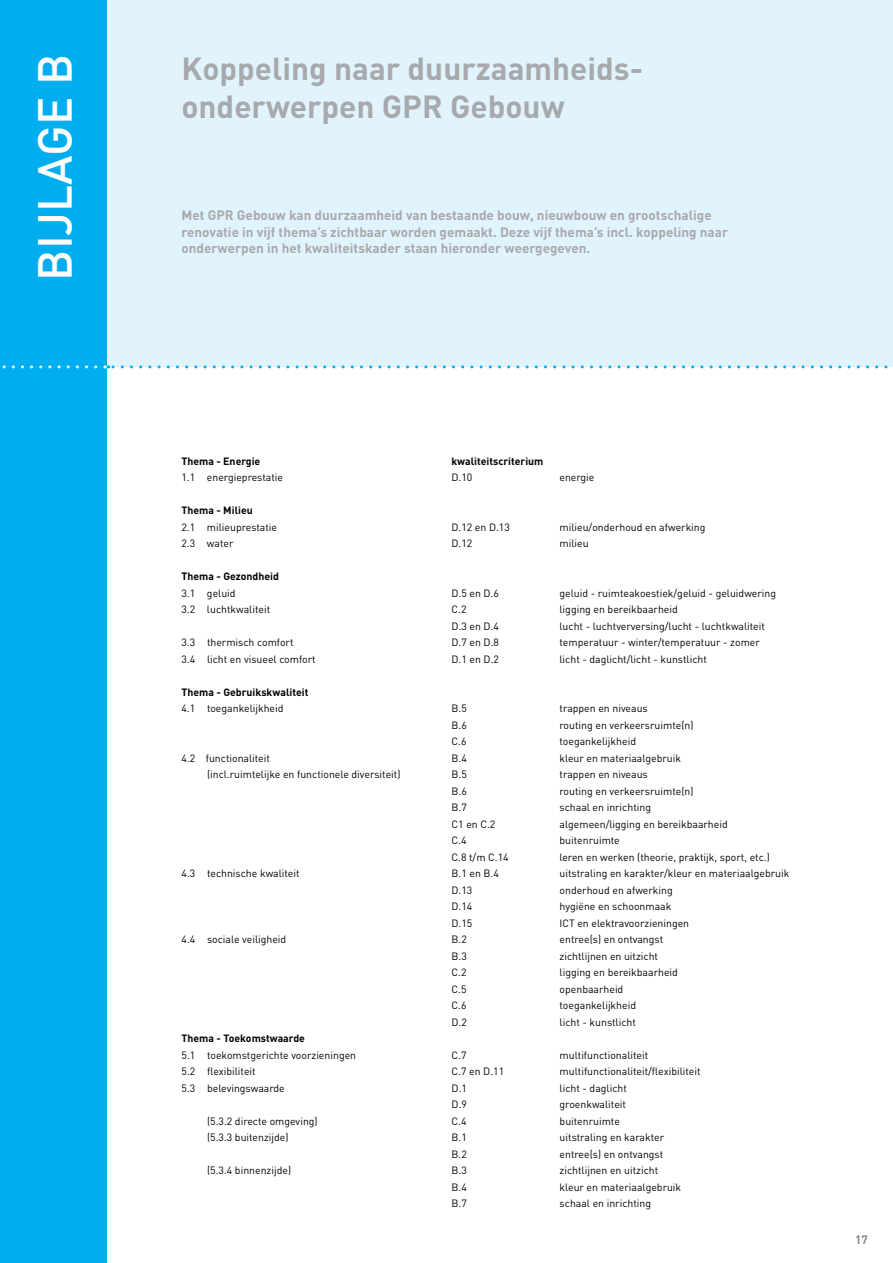
<style>
.page{position:relative;width:893px;height:1263px;background:#fff}
.page>*{position:absolute;margin:0;border:0;box-sizing:border-box;transform-origin:0 0}
.t1{font:500 47.1px "DIN";color:#fff}
.t2{font:700 31.5px/37.8px "DIN";color:#a7a9ac}
.t3{font:700 13.5px/16.5px "DIN";color:#a7a9ac}
.t4{font:500 12px "DIN";color:#717073}
.t5{font:10.5px "DIN";color:#000}
.t6{font:700 10.5px "DIN";color:#000}
</style>
<div class="page">
<div style="left:106px;top:0;width:787px;height:367px;background:#e1f4fd"></div>
<div style="left:0;top:0;width:106px;height:1263px;background:#00aeef"></div>
<svg style="left:2px;top:365px;width:94px;height:3px"></svg>
<svg style="left:105px;top:365px;width:783px;height:3px"></svg>
<h1 class="t1" style="left:25px;top:281px;width:228px;rotate:-90deg">BIJLAGE B</h1>
<h2 class="t2" style="left:181px;top:49px;width:463px">Koppeling naar duurzaamheids&shy;onderwerpen GPR Gebouw</h2>
<p class="t3" style="left:181px;top:206px;width:548px">Met GPR Gebouw kan duurzaamheid van bestaande bouw, nieuwbouw en grootschalige renovatie in vijf thema’s zichtbaar worden gemaakt. Deze vijf thema’s incl. koppeling naar onderwerpen in het kwaliteitskader staan hieronder weergegeven.</p>
<p class="t6" style="left:181px;top:454px;width:80px">Thema - Energie</p>
<p class="t6" style="left:451px;top:454px;width:94px">kwaliteitscriterium</p>
<p class="t5" style="left:181px;top:471px;width:103px">1.1 energieprestatie</p>
<p class="t5" style="left:451px;top:471px;width:22px">D.10</p>
<p class="t5" style="left:559px;top:471px;width:37px">energie</p>
<p class="t6" style="left:181px;top:504px;width:73px">Thema - Milieu</p>
<p class="t5" style="left:181px;top:520px;width:97px">2.1 milieuprestatie</p>
<p class="t5" style="left:451px;top:520px;width:60px">D.12 en D.13</p>
<p class="t5" style="left:559px;top:520px;width:148px">milieu/onderhoud en afwerking</p>
<p class="t5" style="left:181px;top:537px;width:54px">2.3 water</p>
<p class="t5" style="left:451px;top:537px;width:22px">D.12</p>
<p class="t5" style="left:559px;top:537px;width:31px">milieu</p>
<p class="t6" style="left:181px;top:570px;width:99px">Thema - Gezondheid</p>
<p class="t5" style="left:181px;top:586px;width:56px">3.1 geluid</p>
<p class="t5" style="left:451px;top:586px;width:49px">D.5 en D.6</p>
<p class="t5" style="left:559px;top:586px;width:218px">geluid - ruimteakoestiek/geluid - geluidwering</p>
<p class="t5" style="left:181px;top:603px;width:90px">3.2 luchtkwaliteit</p>
<p class="t5" style="left:451px;top:603px;width:17px">C.2</p>
<p class="t5" style="left:559px;top:603px;width:120px">ligging en bereikbaarheid</p>
<p class="t5" style="left:451px;top:619px;width:49px">D.3 en D.4</p>
<p class="t5" style="left:559px;top:619px;width:207px">lucht - luchtverversing/lucht - luchtkwaliteit</p>
<p class="t5" style="left:181px;top:636px;width:113px">3.3 thermisch comfort</p>
<p class="t5" style="left:451px;top:636px;width:49px">D.7 en D.8</p>
<p class="t5" style="left:559px;top:636px;width:202px">temperatuur - winter/temperatuur - zomer</p>
<p class="t5" style="left:181px;top:652px;width:136px">3.4 licht en visueel comfort</p>
<p class="t5" style="left:451px;top:652px;width:49px">D.1 en D.2</p>
<p class="t5" style="left:559px;top:652px;width:149px">licht - daglicht/licht - kunstlicht</p>
<p class="t6" style="left:181px;top:685px;width:128px">Thema - Gebruikskwaliteit</p>
<p class="t5" style="left:181px;top:702px;width:104px">4.1 toegankelijkheid</p>
<p class="t5" style="left:451px;top:702px;width:17px">B.5</p>
<p class="t5" style="left:560px;top:702px;width:90px">trappen en niveaus</p>
<p class="t5" style="left:451px;top:718px;width:17px">B.6</p>
<p class="t5" style="left:560px;top:718px;width:135px">routing en verkeersruimte(n)</p>
<p class="t5" style="left:451px;top:735px;width:17px">C.6</p>
<p class="t5" style="left:560px;top:735px;width:78px">toegankelijkheid</p>
<p class="t5" style="left:182px;top:751px;width:90px">4.2 functionaliteit</p>
<p class="t5" style="left:451px;top:751px;width:17px">B.4</p>
<p class="t5" style="left:560px;top:751px;width:123px">kleur en materiaalgebruik</p>
<p class="t5" style="left:207px;top:768px;width:195px">(incl.ruimtelijke en functionele diversiteit)</p>
<p class="t5" style="left:452px;top:768px;width:17px">B.5</p>
<p class="t5" style="left:560px;top:768px;width:90px">trappen en niveaus</p>
<p class="t5" style="left:452px;top:784px;width:17px">B.6</p>
<p class="t5" style="left:560px;top:784px;width:135px">routing en verkeersruimte(n)</p>
<p class="t5" style="left:452px;top:801px;width:17px">B.7</p>
<p class="t5" style="left:560px;top:801px;width:93px">schaal en inrichting</p>
<p class="t5" style="left:452px;top:817px;width:45px">C1 en C.2</p>
<p class="t5" style="left:560px;top:817px;width:170px">algemeen/ligging en bereikbaarheid</p>
<p class="t5" style="left:452px;top:834px;width:17px">C.4</p>
<p class="t5" style="left:560px;top:834px;width:62px">buitenruimte</p>
<p class="t5" style="left:452px;top:850px;width:59px">C.8 t/m C.14</p>
<p class="t5" style="left:560px;top:850px;width:212px">leren en werken (theorie, praktijk, sport, etc.)</p>
<p class="t5" style="left:182px;top:867px;width:120px">4.3 technische kwaliteit</p>
<p class="t5" style="left:452px;top:867px;width:49px">B.1 en B.4</p>
<p class="t5" style="left:560px;top:867px;width:231px">uitstraling en karakter/kleur en materiaalgebruik</p>
<p class="t5" style="left:452px;top:883px;width:22px">D.13</p>
<p class="t5" style="left:560px;top:883px;width:115px">onderhoud en afwerking</p>
<p class="t5" style="left:452px;top:900px;width:22px">D.14</p>
<p class="t5" style="left:560px;top:900px;width:113px">hygiëne en schoonmaak</p>
<p class="t5" style="left:452px;top:916px;width:22px">D.15</p>
<p class="t5" style="left:560px;top:916px;width:131px">ICT en elektravoorzieningen</p>
<p class="t5" style="left:182px;top:933px;width:106px">4.4 sociale veiligheid</p>
<p class="t5" style="left:452px;top:933px;width:17px">B.2</p>
<p class="t5" style="left:560px;top:933px;width:105px">entree(s) en ontvangst</p>
<p class="t5" style="left:452px;top:949px;width:17px">B.3</p>
<p class="t5" style="left:560px;top:949px;width:100px">zichtlijnen en uitzicht</p>
<p class="t5" style="left:452px;top:966px;width:17px">C.2</p>
<p class="t5" style="left:560px;top:966px;width:120px">ligging en bereikbaarheid</p>
<p class="t5" style="left:452px;top:982px;width:17px">C.5</p>
<p class="t5" style="left:560px;top:982px;width:65px">openbaarheid</p>
<p class="t5" style="left:452px;top:999px;width:17px">C.6</p>
<p class="t5" style="left:560px;top:999px;width:78px">toegankelijkheid</p>
<p class="t5" style="left:452px;top:1015px;width:17px">D.2</p>
<p class="t5" style="left:560px;top:1015px;width:78px">licht - kunstlicht</p>
<p class="t6" style="left:182px;top:1031px;width:125px">Thema - Toekomstwaarde</p>
<p class="t5" style="left:182px;top:1048px;width:176px">5.1 toekomstgerichte voorzieningen</p>
<p class="t5" style="left:452px;top:1048px;width:17px">C.7</p>
<p class="t5" style="left:560px;top:1048px;width:90px">multifunctionaliteit</p>
<p class="t5" style="left:182px;top:1065px;width:76px">5.2 flexibiliteit</p>
<p class="t5" style="left:452px;top:1065px;width:54px">C.7 en D.11</p>
<p class="t5" style="left:560px;top:1065px;width:143px">multifunctionaliteit/flexibiliteit</p>
<p class="t5" style="left:182px;top:1081px;width:105px">5.3 belevingswaarde</p>
<p class="t5" style="left:452px;top:1081px;width:17px">D.1</p>
<p class="t5" style="left:560px;top:1081px;width:69px">licht - daglicht</p>
<p class="t5" style="left:452px;top:1098px;width:17px">D.9</p>
<p class="t5" style="left:560px;top:1098px;width:68px">groenkwaliteit</p>
<p class="t5" style="left:207px;top:1114px;width:112px">(5.3.2 directe omgeving)</p>
<p class="t5" style="left:452px;top:1114px;width:17px">C.4</p>
<p class="t5" style="left:560px;top:1114px;width:62px">buitenruimte</p>
<p class="t5" style="left:207px;top:1131px;width:83px">(5.3.3 buitenzijde)</p>
<p class="t5" style="left:452px;top:1131px;width:17px">B.1</p>
<p class="t5" style="left:560px;top:1131px;width:106px">uitstraling en karakter</p>
<p class="t5" style="left:452px;top:1147px;width:17px">B.2</p>
<p class="t5" style="left:560px;top:1147px;width:105px">entree(s) en ontvangst</p>
<p class="t5" style="left:207px;top:1164px;width:86px">(5.3.4 binnenzijde)</p>
<p class="t5" style="left:452px;top:1164px;width:17px">B.3</p>
<p class="t5" style="left:560px;top:1164px;width:100px">zichtlijnen en uitzicht</p>
<p class="t5" style="left:452px;top:1180px;width:17px">B.4</p>
<p class="t5" style="left:560px;top:1180px;width:123px">kleur en materiaalgebruik</p>
<p class="t5" style="left:452px;top:1197px;width:17px">B.7</p>
<p class="t5" style="left:560px;top:1197px;width:93px">schaal en inrichting</p>
<p class="t4" style="left:855px;top:1231px;width:14px">17</p>
</div>
